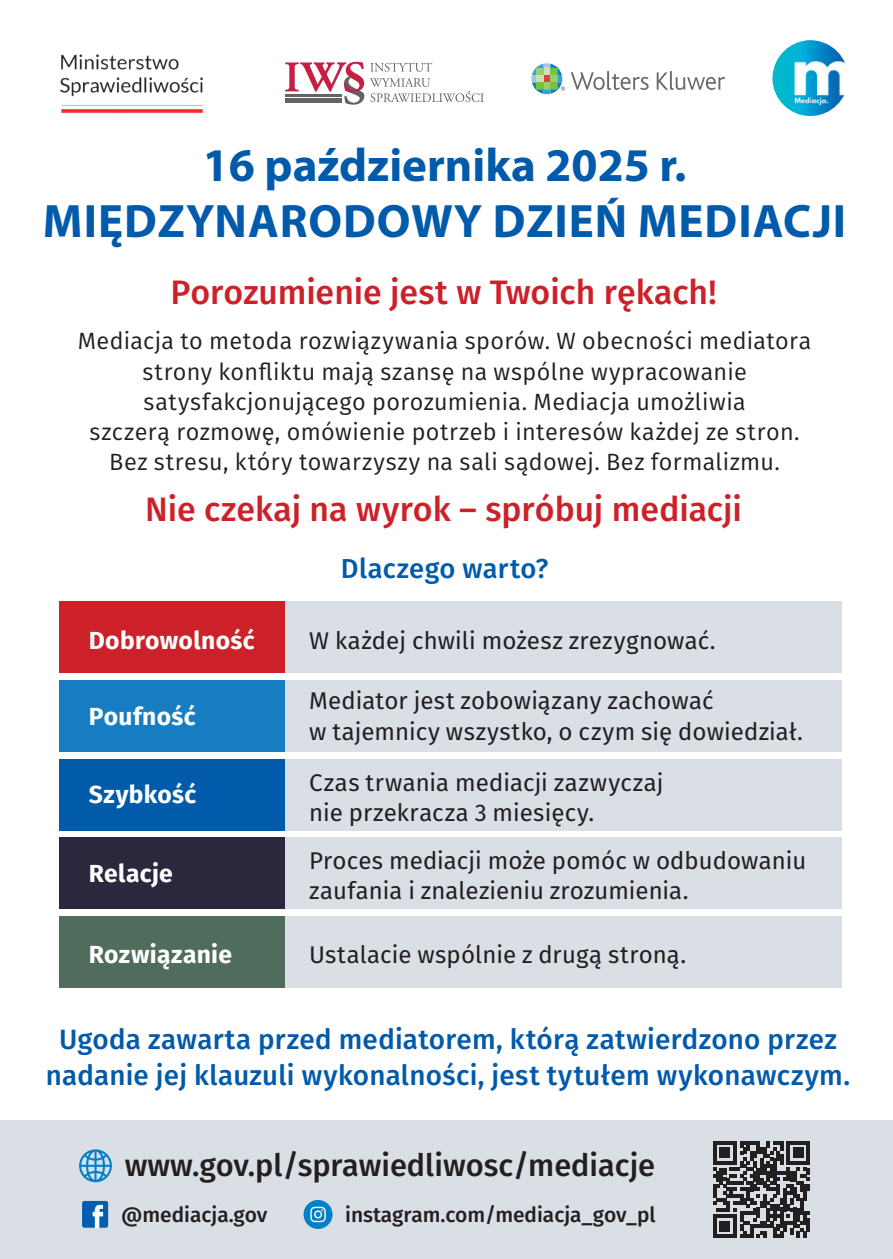
<style>
.page{position:relative;width:893px;height:1259px;background:#fff}
.page>*{position:absolute;margin:0;border:0;box-sizing:border-box;transform-origin:0 0}
.t1{font:700 47.1px/56.4px "Myriad Pro";letter-spacing:.02em;color:#015aaa;text-align:center}
.t2{font:500 33.9px "Fira Sans";color:#cd2129}
.t3{font:500 30.9px "Fira Sans";color:#231f20}
.t4{font:500 27.9px/36px "Fira Sans";letter-spacing:.01em;color:#015aaa;text-align:center}
.t5{font:500 27.3px "Fira Sans";letter-spacing:.015em;color:#015aaa}
.t6{font:700 24.6px "Fira Sans";letter-spacing:.015em;color:#fff}
.t7{font:24px/30px "Fira Sans";letter-spacing:.005em;color:#231f20}
.t8{font:23.4px/30px "Fira Sans";letter-spacing:.015em;color:#231f20;text-align:center}
.t9{font:500 21px "Fira Sans";color:#231f20}
</style>
<div class="page">
<div style="left:0;top:1120px;width:893px;height:139px;background:#dadee5"></div>
<div style="left:82px;top:1201px;width:26px;height:26px;background:#015fad;border-radius:2px"></div>
<svg style="left:93px;top:1204px;width:10px;height:24px"></svg>
<svg style="left:79px;top:1149px;width:33px;height:34px"></svg>
<div style="left:304px;top:1200px;width:29px;height:29px;background:#0080c6;border-radius:50%"></div>
<svg style="left:310px;top:1206px;width:16px;height:16px"></svg>
<div style="left:59px;top:602px;width:783px;height:71px;background:#dadee5"></div>
<div style="left:59px;top:759px;width:783px;height:71px;background:#dadee5"></div>
<div style="left:59px;top:680px;width:783px;height:71px;background:#dadee5"></div>
<div style="left:59px;top:837px;width:783px;height:72px;background:#dadee5"></div>
<div style="left:59px;top:916px;width:783px;height:71px;background:#dadee5"></div>
<div style="left:59px;top:602px;width:225px;height:71px;background:#cd2129"></div>
<div style="left:59px;top:759px;width:225px;height:71px;background:#015aaa"></div>
<div style="left:59px;top:680px;width:225px;height:71px;background:#177dc2"></div>
<div style="left:59px;top:837px;width:225px;height:72px;background:#2b283e"></div>
<div style="left:59px;top:916px;width:225px;height:71px;background:#506c5c"></div>
<svg style="left:713px;top:1141px;width:97px;height:97px"></svg>
<img style="left:60px;top:54px;width:143px;height:60px">
<svg style="left:285px;top:62px;width:79px;height:43px"></svg>
<hr style="left:285px;top:95px;width:57px;height:2px;background:#636366">
<hr style="left:285px;top:99px;width:57px;height:4px;background:#636366">
<svg style="left:370px;top:63px;width:62px;height:9px"></svg>
<svg style="left:370px;top:78px;width:60px;height:9px"></svg>
<svg style="left:370px;top:93px;width:85px;height:9px"></svg>
<svg style="left:455px;top:93px;width:9px;height:9px"></svg>
<svg style="left:465px;top:91px;width:19px;height:11px"></svg>
<svg style="left:571px;top:71px;width:78px;height:19px"></svg>
<svg style="left:657px;top:71px;width:68px;height:19px"></svg>
<svg style="left:531px;top:63px;width:34px;height:31px"></svg>
<img style="left:772px;top:40px;width:76px;height:76px;border-radius:38px">
<h1 class="t1" style="left:43px;top:135px;width:805px">16 października 2025 r.<br>MIĘDZYNARODOWY DZIEŃ MEDIACJI</h1>
<h2 class="t2" style="left:171px;top:265px;width:547px">Porozumienie jest w Twoich rękach!</h2>
<p class="t8" style="left:78px;top:326px;width:735px">Mediacja to metoda rozwiązywania sporów. W obecności mediatora strony konfliktu mają szansę na wspólne wypracowanie satysfakcjonującego porozumienia. Mediacja umożliwia<br>szczerą rozmowę, omówienie potrzeb i interesów każdej ze stron.<br>Bez stresu, który towarzyszy na sali sądowej. Bez formalizmu.</p>
<h2 class="t2" style="left:145px;top:482px;width:598px">Nie czekaj na wyrok – spróbuj mediacji</h2>
<p class="t5" style="left:341px;top:547px;width:209px">Dlaczego warto?</p>
<p class="t6" style="left:89px;top:619px;width:167px">Dobrowolność</p>
<p class="t7" style="left:309px;top:624px;width:408px">W każdej chwili możesz zrezygnować.</p>
<p class="t7" style="left:309px;top:685px;width:495px">Mediator jest zobowiązany zachować<br>w tajemnicy wszystko, o czym się dowiedział.</p>
<p class="t6" style="left:89px;top:695px;width:108px">Poufność</p>
<p class="t6" style="left:89px;top:774px;width:109px">Szybkość</p>
<p class="t6" style="left:89px;top:852px;width:85px">Relacje</p>
<p class="t7" style="left:309px;top:767px;width:356px">Czas trwania mediacji zazwyczaj nie przekracza 3 miesięcy.</p>
<p class="t7" style="left:309px;top:845px;width:498px">Proces mediacji może pomóc w odbudowaniu zaufania i znalezieniu zrozumienia.</p>
<p class="t6" style="left:89px;top:934px;width:145px">Rozwiązanie</p>
<p class="t7" style="left:309px;top:939px;width:378px">Ustalacie wspólnie z drugą stroną.</p>
<p class="t4" style="left:46px;top:1019px;width:806px">Ugoda zawarta przed mediatorem, którą zatwierdzono przez nadanie jej klauzuli wykonalności, jest tytułem wykonawczym.</p>
<h3 class="t3" style="left:125px;top:1140px;width:532px">www.gov.pl/sprawiedliwosc/mediacje</h3>
<p class="t9" style="left:345px;top:1197px;width:312px">instagram.com/mediacja_gov_pl</p>
<p class="t9" style="left:121px;top:1197px;width:148px">@mediacja.gov</p>
</div>
